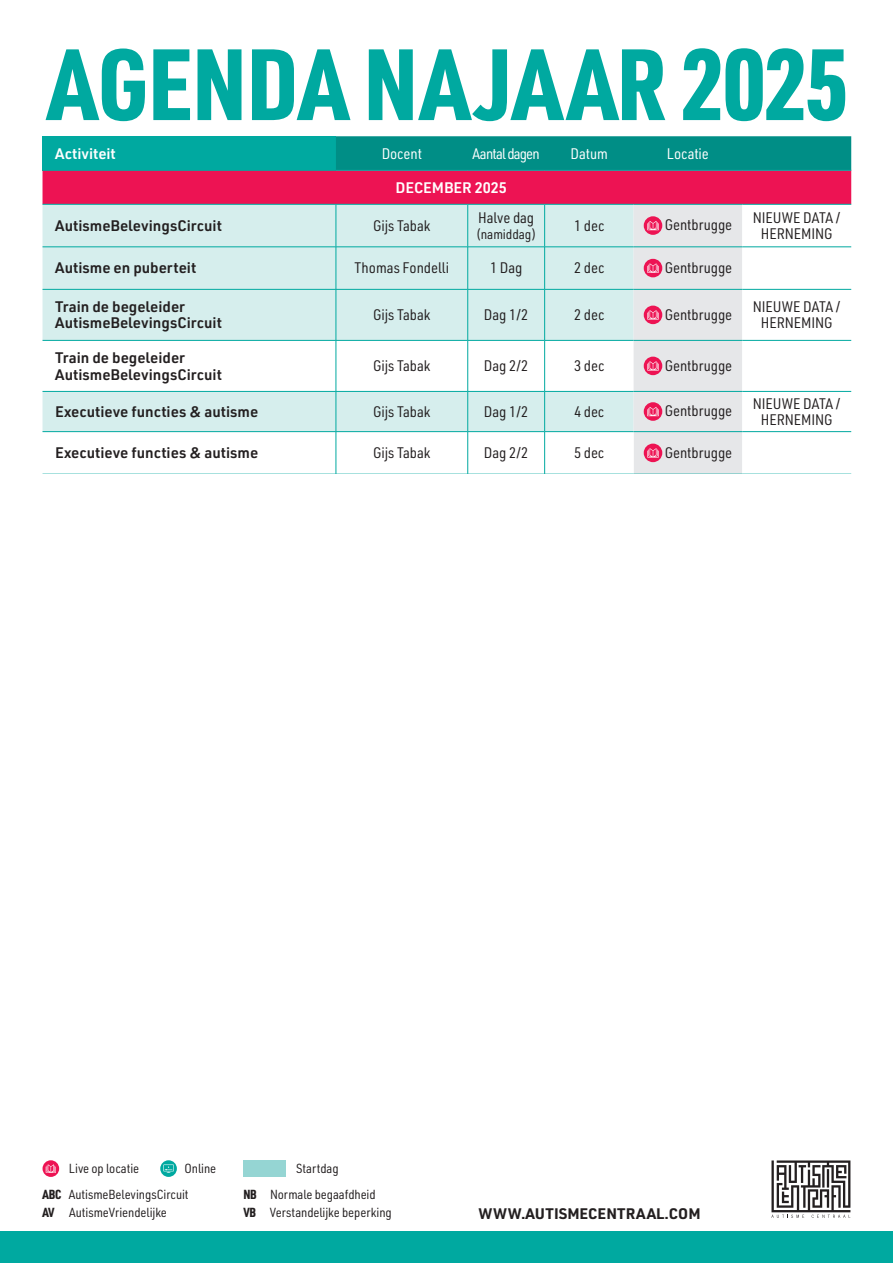
<style>
.page{position:relative;width:893px;height:1263px;background:#fff}
.page>*{position:absolute;margin:0;border:0;box-sizing:border-box;transform-origin:0 0}
.t1{font:900 99px "URWDIN Cond";color:#00a9a0}
.t2{font:15px/16.5px "URWDIN Semi Cond";letter-spacing:-.005em;color:#231f20;text-align:center}
.t3{font:600 15px/16.5px "URWDIN";color:#231f20}
.t4{font:700 15px "URWDIN";letter-spacing:.01em;color:#231f20}
.t5{font:600 15px "URWDIN";letter-spacing:-.005em;color:#fff}
.t6{font:15px "URWDIN Semi Cond";letter-spacing:-.005em;color:#fff}
.t7{font:15px "URWDIN Semi Cond";letter-spacing:-.05em;color:#fff}
.t8{font:13.5px "URWDIN Semi Cond";letter-spacing:-.005em;color:#231f20}
.t9{font:12.9px/17.4px "URWDIN Semi Cond";letter-spacing:-.005em;color:#231f20}
.s1{font-family:"URWDIN Cond";font-weight:900}
</style>
<div class="page">
<svg style="left:771px;top:1160px;width:79px;height:58px"></svg>
<div style="left:43px;top:136px;width:293px;height:34px;background:#00a9a0"></div>
<div style="left:336px;top:136px;width:515px;height:34px;background:#008e86"></div>
<div style="left:43px;top:171px;width:808px;height:33px;background:#ed1353"></div>
<svg style="left:43px;top:205px;width:808px;height:269px"></svg>
<hr style="left:336px;top:432px;width:1px;height:42px;background:#00a9a0">
<hr style="left:467px;top:432px;width:1px;height:42px;background:#00a9a0">
<hr style="left:544px;top:432px;width:1px;height:42px;background:#00a9a0">
<hr style="left:43px;top:170px;width:293px;height:1px;background:#00a9a0">
<hr style="left:336px;top:204px;width:1px;height:43px;background:#00a9a0">
<hr style="left:467px;top:204px;width:1px;height:43px;background:#00a9a0">
<hr style="left:544px;top:204px;width:1px;height:43px;background:#00a9a0">
<hr style="left:43px;top:247px;width:293px;height:1px;background:#00a9a0">
<hr style="left:336px;top:247px;width:1px;height:42px;background:#00a9a0">
<hr style="left:467px;top:247px;width:1px;height:42px;background:#00a9a0">
<hr style="left:544px;top:247px;width:1px;height:42px;background:#00a9a0">
<hr style="left:43px;top:289px;width:293px;height:1px;background:#00a9a0">
<hr style="left:336px;top:290px;width:1px;height:50px;background:#00a9a0">
<hr style="left:467px;top:290px;width:1px;height:50px;background:#00a9a0">
<hr style="left:544px;top:290px;width:1px;height:50px;background:#00a9a0">
<hr style="left:43px;top:340px;width:293px;height:1px;background:#00a9a0">
<hr style="left:336px;top:341px;width:1px;height:50px;background:#00a9a0">
<hr style="left:467px;top:341px;width:1px;height:50px;background:#00a9a0">
<hr style="left:544px;top:341px;width:1px;height:50px;background:#00a9a0">
<hr style="left:43px;top:391px;width:293px;height:1px;background:#00a9a0">
<hr style="left:336px;top:392px;width:1px;height:39px;background:#00a9a0">
<hr style="left:467px;top:392px;width:1px;height:39px;background:#00a9a0">
<hr style="left:544px;top:392px;width:1px;height:39px;background:#00a9a0">
<hr style="left:43px;top:431px;width:293px;height:1px;background:#00a9a0">
<hr style="left:634px;top:170px;width:108px;height:1px;background:#00a9a0">
<hr style="left:742px;top:170px;width:109px;height:1px;background:#00a9a0">
<hr style="left:634px;top:247px;width:108px;height:1px;background:#00a9a0">
<hr style="left:742px;top:247px;width:109px;height:1px;background:#00a9a0">
<hr style="left:634px;top:289px;width:108px;height:1px;background:#00a9a0">
<hr style="left:742px;top:289px;width:109px;height:1px;background:#00a9a0">
<hr style="left:634px;top:340px;width:108px;height:1px;background:#00a9a0">
<hr style="left:742px;top:340px;width:109px;height:1px;background:#00a9a0">
<hr style="left:634px;top:391px;width:108px;height:1px;background:#00a9a0">
<hr style="left:634px;top:431px;width:108px;height:1px;background:#00a9a0">
<hr style="left:336px;top:170px;width:132px;height:1px;background:#00a9a0">
<hr style="left:468px;top:170px;width:77px;height:1px;background:#00a9a0">
<hr style="left:545px;top:170px;width:89px;height:1px;background:#00a9a0">
<hr style="left:336px;top:247px;width:132px;height:1px;background:#00a9a0">
<hr style="left:468px;top:247px;width:77px;height:1px;background:#00a9a0">
<hr style="left:545px;top:247px;width:89px;height:1px;background:#00a9a0">
<hr style="left:336px;top:289px;width:132px;height:1px;background:#00a9a0">
<hr style="left:468px;top:289px;width:77px;height:1px;background:#00a9a0">
<hr style="left:545px;top:289px;width:89px;height:1px;background:#00a9a0">
<hr style="left:336px;top:340px;width:132px;height:1px;background:#00a9a0">
<hr style="left:468px;top:340px;width:77px;height:1px;background:#00a9a0">
<hr style="left:545px;top:340px;width:89px;height:1px;background:#00a9a0">
<hr style="left:336px;top:391px;width:132px;height:1px;background:#00a9a0">
<hr style="left:468px;top:391px;width:77px;height:1px;background:#00a9a0">
<hr style="left:545px;top:391px;width:89px;height:1px;background:#00a9a0">
<hr style="left:336px;top:431px;width:132px;height:1px;background:#00a9a0">
<hr style="left:468px;top:431px;width:77px;height:1px;background:#00a9a0">
<hr style="left:545px;top:431px;width:89px;height:1px;background:#00a9a0">
<hr style="left:742px;top:391px;width:109px;height:1px;background:#00a9a0">
<hr style="left:742px;top:431px;width:109px;height:1px;background:#00a9a0">
<hr style="left:43px;top:204px;width:293px;height:1px;background:#00a9a0">
<hr style="left:336px;top:204px;width:132px;height:1px;background:#00a9a0">
<hr style="left:468px;top:204px;width:77px;height:1px;background:#00a9a0">
<hr style="left:545px;top:204px;width:89px;height:1px;background:#00a9a0">
<hr style="left:634px;top:204px;width:108px;height:1px;background:#00a9a0">
<hr style="left:742px;top:204px;width:109px;height:1px;background:#00a9a0">
<svg style="left:644px;top:216px;width:18px;height:19px"></svg>
<svg style="left:647px;top:221px;width:12px;height:9px"></svg>
<div style="left:644px;top:259px;width:18px;height:18px;background:#ed1353;border-radius:50%"></div>
<svg style="left:647px;top:263px;width:12px;height:10px"></svg>
<div style="left:644px;top:306px;width:18px;height:18px;background:#ed1353;border-radius:50%"></div>
<svg style="left:647px;top:310px;width:12px;height:10px"></svg>
<div style="left:644px;top:357px;width:18px;height:18px;background:#ed1353;border-radius:50%"></div>
<svg style="left:647px;top:361px;width:12px;height:10px"></svg>
<svg style="left:644px;top:402px;width:18px;height:19px"></svg>
<svg style="left:647px;top:407px;width:12px;height:9px"></svg>
<div style="left:644px;top:444px;width:18px;height:18px;background:#ed1353;border-radius:50%"></div>
<svg style="left:647px;top:448px;width:12px;height:10px"></svg>
<div style="left:0;top:1231px;width:893px;height:32px;background:#00a9a0"></div>
<svg style="left:160px;top:1160px;width:17px;height:17px"></svg>
<svg style="left:163px;top:1164px;width:11px;height:9px"></svg>
<svg style="left:43px;top:1160px;width:16px;height:17px"></svg>
<svg style="left:46px;top:1164px;width:10px;height:9px"></svg>
<div style="left:243px;top:1160px;width:43px;height:17px;background:#95d5d3"></div>
<h1 class="t1" style="left:48px;top:17px;width:802px">AGENDA NAJAAR 2025</h1>
<p class="t5" style="left:55px;top:143px;width:62px">Activiteit</p>
<p class="t6" style="left:382px;top:143px;width:42px">Docent</p>
<p class="t7" style="left:473px;top:143px;width:69px">Aantal dagen</p>
<p class="t6" style="left:570px;top:143px;width:39px">Datum</p>
<p class="t6" style="left:667px;top:143px;width:43px">Locatie</p>
<p class="t5" style="left:395px;top:177px;width:113px">DECEMBER 2025</p>
<p class="t3" style="left:55px;top:217px;width:168px">AutismeBelevingsCircuit</p>
<p class="t2" style="left:373px;top:217px;width:59px">Gijs Tabak</p>
<p class="t2" style="left:574px;top:217px;width:32px">1 dec</p>
<p class="t2" style="left:665px;top:216px;width:69px">Gentbrugge</p>
<p class="t2" style="left:753px;top:209px;width:89px">NIEUWE DATA /<br>HERNEMING</p>
<p class="t2" style="left:478px;top:209px;width:57px">Halve dag</p>
<p class="t8" style="left:476px;top:225px;width:62px">(namiddag)</p>
<p class="t3" style="left:55px;top:259px;width:142px">Autisme en puberteit</p>
<p class="t2" style="left:355px;top:259px;width:96px">Thomas Fondelli</p>
<p class="t2" style="left:490px;top:259px;width:34px">1 Dag</p>
<p class="t2" style="left:574px;top:259px;width:32px">2 dec</p>
<p class="t2" style="left:665px;top:259px;width:69px">Gentbrugge</p>
<p class="t3" style="left:55px;top:298px;width:168px">Train de begeleider<br>AutismeBelevingsCircuit</p>
<p class="t2" style="left:373px;top:306px;width:59px">Gijs Tabak</p>
<p class="t2" style="left:484px;top:306px;width:46px">Dag 1/2</p>
<p class="t2" style="left:574px;top:306px;width:32px">2 dec</p>
<p class="t2" style="left:665px;top:306px;width:69px">Gentbrugge</p>
<p class="t2" style="left:753px;top:298px;width:89px">NIEUWE DATA /<br>HERNEMING</p>
<p class="t3" style="left:55px;top:349px;width:168px">Train de begeleider<br>AutismeBelevingsCircuit</p>
<p class="t2" style="left:373px;top:357px;width:59px">Gijs Tabak</p>
<p class="t2" style="left:484px;top:357px;width:46px">Dag 2/2</p>
<p class="t2" style="left:574px;top:357px;width:32px">3 dec</p>
<p class="t2" style="left:665px;top:357px;width:69px">Gentbrugge</p>
<p class="t3" style="left:55px;top:403px;width:204px">Executieve functies &amp; autisme</p>
<p class="t2" style="left:373px;top:403px;width:59px">Gijs Tabak</p>
<p class="t2" style="left:484px;top:403px;width:46px">Dag 1/2</p>
<p class="t2" style="left:574px;top:403px;width:32px">4 dec</p>
<p class="t2" style="left:665px;top:402px;width:69px">Gentbrugge</p>
<p class="t2" style="left:753px;top:395px;width:89px">NIEUWE DATA /<br>HERNEMING</p>
<p class="t3" style="left:55px;top:444px;width:204px">Executieve functies &amp; autisme</p>
<p class="t2" style="left:373px;top:444px;width:59px">Gijs Tabak</p>
<p class="t2" style="left:484px;top:444px;width:46px">Dag 2/2</p>
<p class="t2" style="left:574px;top:444px;width:32px">5 dec</p>
<p class="t2" style="left:665px;top:444px;width:69px">Gentbrugge</p>
<p class="t9" style="left:69px;top:1159px;width:72px">Live op locatie</p>
<p class="t9" style="left:184px;top:1159px;width:33px">Online</p>
<p class="t9" style="left:296px;top:1159px;width:44px">Startdag</p>
<p class="t9" style="left:43px;top:1186px;width:148px"><span class="s1">ABC</span> AutismeBelevingsCircuit</p>
<p class="t9" style="left:43px;top:1203px;width:126px"><span class="s1">AV</span> AutismeVriendelijke</p>
<p class="t9" style="left:243px;top:1186px;width:150px"><span class="s1">NB</span> Normale begaafdheid<br><span class="s1">VB</span> Verstandelijke beperking</p>
<p class="t4" style="left:478px;top:1203px;width:224px">WWW.AUTISMECENTRAAL.COM</p>
</div>
